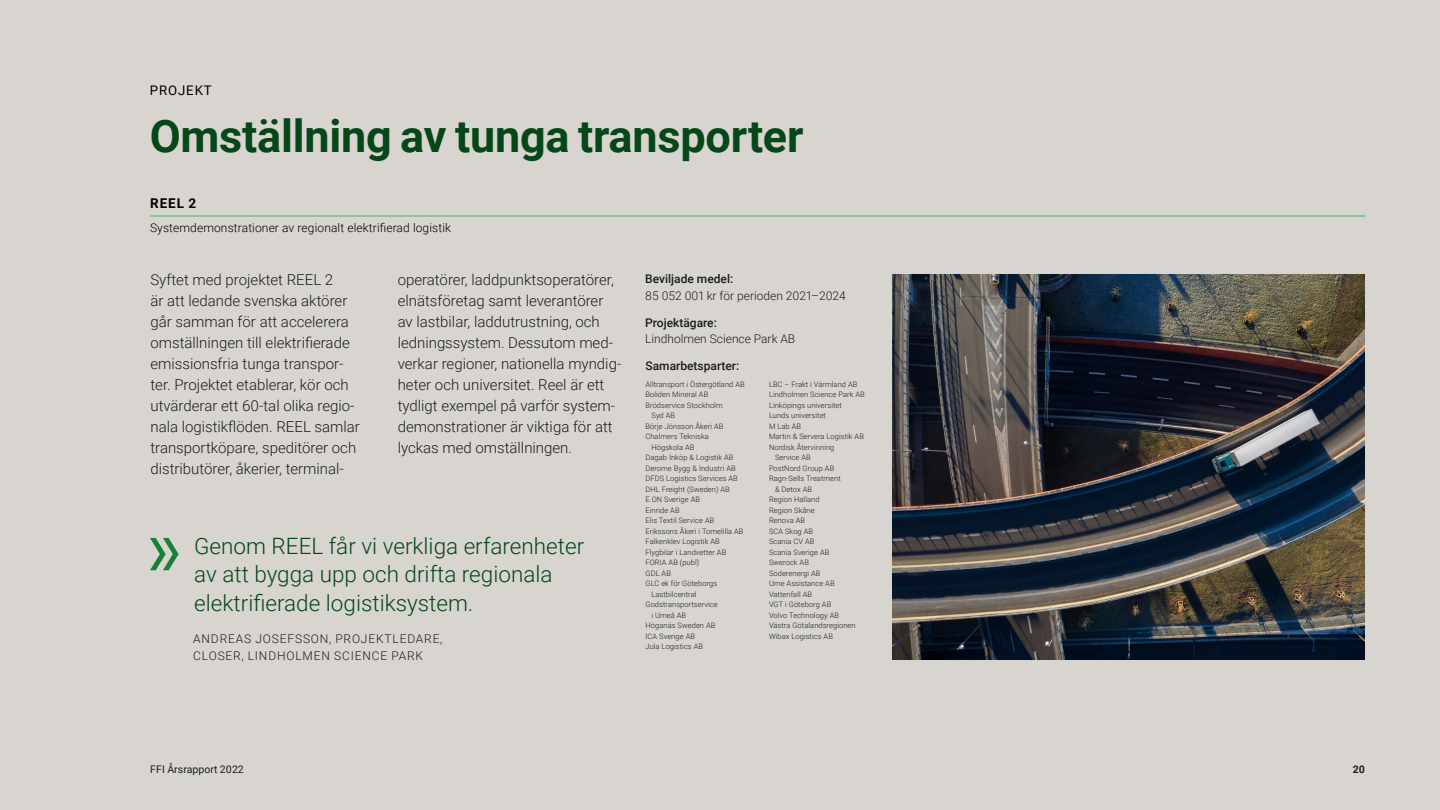
<style>
.page{position:relative;width:1440px;height:810px;background:#d8d5d1}
.page>*{position:absolute;margin:0;border:0;box-sizing:border-box;transform-origin:0 0}
.H2_Bold___Pos{font:700 45px "Roboto";letter-spacing:-.005em;color:#054719}
.Citat{font:300 22.5px/28.5px "Roboto";color:#054719}
.P_brödtext_ny{font:300 15px/21px "Roboto";color:#181d20}
.Projekt_notis_Rubrikrad_1{font:700 13.5px "Roboto";color:#000}
.Dårad{font:13.2px "Roboto";letter-spacing:.065em;color:#000}
.Citat_underskrift{font:300 12px/16.5px "Roboto";letter-spacing:.07em;color:#181d20}
.Projekt_fakta{font:300 12px "Roboto";color:#181d20}
.Projekt_notis_Rubrikrad_2{font:300 12px "Roboto";letter-spacing:.01em;color:#000}
.Projekt_fakta_rubrik{font:500 12px "Roboto";color:#181d20}
.t1{font:10.5px "Roboto";letter-spacing:.005em;color:#181d20}
.t2{font:700 10.5px "Roboto";color:#181d20}
.Projekt_parter{font:300 7.5px/10.5px "Roboto";letter-spacing:.01em;color:#181d20}
</style>
<div class="page">
<hr style="left:150px;top:216px;width:1215px;height:1px;background:#3dbb61">
<img style="left:892px;top:275px;width:473px;height:385px">
<svg style="left:150px;top:538px;width:29px;height:32px"></svg>
<p class="Dårad" style="left:150px;top:81px;width:63px">PROJEKT</p>
<h2 class="H2_Bold___Pos" style="left:150px;top:104px;width:655px">Omställning av tunga transporter</h2>
<p class="Projekt_notis_Rubrikrad_1" style="left:150px;top:194px;width:47px">REEL 2</p>
<p class="Projekt_notis_Rubrikrad_2" style="left:150px;top:220px;width:303px">Systemdemonstrationer av regionalt elektrifierad logistik</p>
<p class="P_brödtext_ny" style="left:150px;top:269px;width:211px">Syftet med projektet REEL 2<br>är att ledande svenska aktörer går samman för att accelerera omställningen till elektrifierade emissionsfria tunga transpor&shy;ter. Projektet etablerar, kör och utvärderar ett 60-tal olika regio&shy;nala logistikflöden. REEL samlar transportköpare, speditörer och distributörer, åkerier, terminal-</p>
<p class="P_brödtext_ny" style="left:398px;top:269px;width:225px">operatörer, laddpunktsoperatörer, elnätsföretag samt leverantörer av lastbilar, laddutrustning, och ledningssystem. Dessutom med&shy;verkar regioner, nationella myndig&shy;heter och universitet. Reel är ett tydligt exempel på varför system&shy;demonstrationer är viktiga för att lyckas med omställningen.</p>
<p class="Citat" style="left:194px;top:531px;width:392px">Genom REEL får vi verkliga erfarenheter av att bygga upp och drifta regionala elektrifierade -logistiksystem.</p>
<p class="Citat_underskrift" style="left:193px;top:630px;width:251px">ANDREAS JOSEFSSON, PROJEKTLEDARE,<br>CLOSER, LINDHOLMEN SCIENCE PARK</p>
<p class="Projekt_fakta_rubrik" style="left:645px;top:270px;width:90px">Beviljade medel:</p>
<p class="Projekt_fakta" style="left:645px;top:287px;width:202px">85 052 001 kr för perioden 2021–2024</p>
<p class="Projekt_fakta_rubrik" style="left:645px;top:314px;width:73px">Projektägare:</p>
<p class="Projekt_fakta" style="left:645px;top:330px;width:152px">Lindholmen Science Park AB</p>
<p class="Projekt_fakta_rubrik" style="left:646px;top:357px;width:95px">Samarbetsparter:</p>
<p class="Projekt_parter" style="left:646px;top:378px;width:101px">Alltransport i Östergötland AB</p>
<p class="Projekt_parter" style="left:646px;top:389px;width:64px">Boliden Mineral AB</p>
<p class="Projekt_parter" style="left:652px;top:399px;width:73px;text-indent:-6px">Brödservice Stockholm<br>Syd AB</p>
<p class="Projekt_parter" style="left:646px;top:420px;width:79px">Börje Jönsson Åkeri AB</p>
<p class="Projekt_parter" style="left:652px;top:431px;width:59px;text-indent:-6px">Chalmers Tekniska<br>Högskola AB</p>
<p class="Projekt_parter" style="left:646px;top:452px;width:89px">Dagab Inköp &amp; Logistik AB</p>
<p class="Projekt_parter" style="left:646px;top:462px;width:92px">Derome Bygg &amp; Industri AB</p>
<p class="Projekt_parter" style="left:646px;top:473px;width:94px">DFDS Logistics Services AB</p>
<p class="Projekt_parter" style="left:646px;top:483px;width:86px">DHL Freight (Sweden) AB</p>
<p class="Projekt_parter" style="left:646px;top:494px;width:56px">E.ON Sverige AB</p>
<p class="Projekt_parter" style="left:646px;top:504px;width:36px">Einride AB</p>
<p class="Projekt_parter" style="left:646px;top:515px;width:70px">Elis Textil Service AB</p>
<p class="Projekt_parter" style="left:646px;top:525px;width:100px">Erikssons Åkeri i Tomelilla AB</p>
<p class="Projekt_parter" style="left:646px;top:536px;width:76px">Falkenklev Logistik AB</p>
<p class="Projekt_parter" style="left:646px;top:546px;width:82px">Flygbilar i Landvetter AB</p>
<p class="Projekt_parter" style="left:646px;top:557px;width:55px">FORIA AB (publ)</p>
<p class="Projekt_parter" style="left:646px;top:567px;width:27px">GDL AB</p>
<p class="Projekt_parter" style="left:652px;top:578px;width:67px;text-indent:-6px">GLC ek för Göteborgs<br>Lastbilcentral</p>
<p class="Projekt_parter" style="left:652px;top:599px;width:68px;text-indent:-6px">Godstransportservice i Umeå AB</p>
<p class="Projekt_parter" style="left:646px;top:620px;width:71px">Höganäs Sweden AB</p>
<p class="Projekt_parter" style="left:646px;top:630px;width:51px">ICA Sverige AB</p>
<p class="Projekt_parter" style="left:646px;top:641px;width:59px">Jula Logistics AB</p>
<p class="Projekt_parter" style="left:769px;top:378px;width:90px">LBC – Frakt i Värmland AB</p>
<p class="Projekt_parter" style="left:769px;top:389px;width:97px">Lindholmen Science Park AB</p>
<p class="Projekt_parter" style="left:769px;top:399px;width:74px">Linköpings universitet</p>
<p class="Projekt_parter" style="left:769px;top:410px;width:59px">Lunds universitet</p>
<p class="Projekt_parter" style="left:769px;top:420px;width:34px">M Lab AB</p>
<p class="Projekt_parter" style="left:769px;top:431px;width:96px">Martin &amp; Servera Logistik AB</p>
<p class="Projekt_parter" style="left:775px;top:441px;width:61px;text-indent:-6px">Nordisk Återvinning<br>Service AB</p>
<p class="Projekt_parter" style="left:769px;top:462px;width:67px">PostNord Group AB</p>
<p class="Projekt_parter" style="left:775px;top:473px;width:67px;text-indent:-6px">Ragn-Sells Treatment &amp; Detox AB</p>
<p class="Projekt_parter" style="left:769px;top:494px;width:52px">Region Halland</p>
<p class="Projekt_parter" style="left:769px;top:504px;width:47px">Region Skåne</p>
<p class="Projekt_parter" style="left:769px;top:515px;width:38px">Renova AB</p>
<p class="Projekt_parter" style="left:769px;top:525px;width:46px">SCA Skog AB</p>
<p class="Projekt_parter" style="left:769px;top:536px;width:47px">Scania CV AB</p>
<p class="Projekt_parter" style="left:769px;top:546px;width:62px">Scania Sverige AB</p>
<p class="Projekt_parter" style="left:769px;top:557px;width:41px">Swerock AB</p>
<p class="Projekt_parter" style="left:769px;top:567px;width:53px">Söderenergi AB</p>
<p class="Projekt_parter" style="left:769px;top:578px;width:67px">Ume Assistance AB</p>
<p class="Projekt_parter" style="left:769px;top:588px;width:45px">Vattenfall AB</p>
<p class="Projekt_parter" style="left:769px;top:599px;width:64px">VGT i Göteborg AB</p>
<p class="Projekt_parter" style="left:769px;top:609px;width:72px">Volvo Technology AB</p>
<p class="Projekt_parter" style="left:769px;top:620px;width:88px">Västra Götalandsregionen</p>
<p class="Projekt_parter" style="left:769px;top:630px;width:65px">Wibax Logistics AB</p>
<h3 class="t1" style="left:150px;top:761px;width:95px">FFI Årsrapport 2022</h3>
<h3 class="t2" style="left:1353px;top:761px;width:14px">20</h3>
</div>
